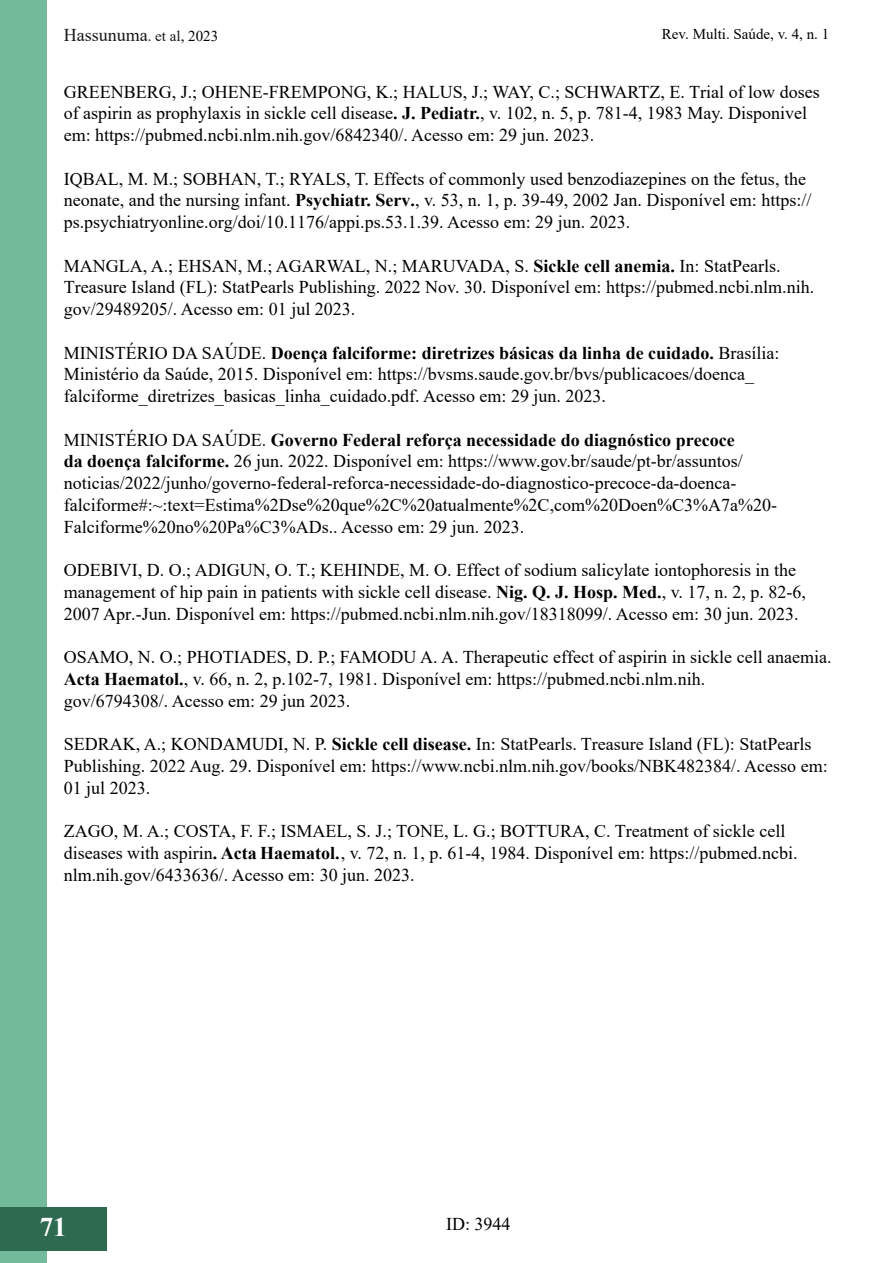
<style>
.page{position:relative;width:893px;height:1263px;background:#fff}
.page>*{position:absolute;margin:0;border:0;box-sizing:border-box;transform-origin:0 0}
.t1{font:700 27px "Times New Roman";color:#fff}
.t2{font:18px/21.8px "Times New Roman";color:#000}
.t3{font:18px "Times New Roman";color:#181717}
.t4{font:15px "Times New Roman";color:#000}
.s1{font-size:15px}
.s2{font-size:15px;color:#000}
.s3{font-weight:700}
</style>
<div class="page">
<div style="left:0;top:0;width:47px;height:1262px;background:#73ba9b"></div>
<div style="left:0;top:1207px;width:106px;height:43px;background:#2d6a4f"></div>
<p class="t3" style="left:64px;top:22px;width:156px">Hassunuma<span class="s1">. et al</span><span class="s2">, 2023</span></p>
<p class="t4" style="left:662px;top:23px;width:169px">Rev. Multi. Saúde, v. 4, n. 1</p>
<p class="t2" style="left:64px;top:80px;width:757px">GREENBERG, J.; OHENE-FREMPONG, K.; HALUS, J.; WAY, C.; SCHWARTZ, E. Trial of low doses of aspirin as prophylaxis in sickle cell disease<span class="s3">. J. Pediatr.</span>, v. 102, n. 5, p. 781-4, 1983 May. Disponivel em: https://pubmed.ncbi.nlm.nih.gov/6842340/. Acesso em: 29 jun. 2023.</p>
<p class="t2" style="left:64px;top:167px;width:749px">IQBAL, M. M.; SOBHAN, T.; RYALS, T. Effects of commonly used benzodiazepines on the fetus, the neonate, and the nursing infant. <span class="s3">Psychiatr. Serv.</span>, v. 53, n. 1, p. 39-49, 2002 Jan. Disponível em: https:// ps.psychiatryonline.org/doi/10.1176/appi.ps.53.1.39. Acesso em: 29 jun. 2023.</p>
<p class="t2" style="left:64px;top:254px;width:752px">MANGLA, A.; EHSAN, M.; AGARWAL, N.; MARUVADA, S. <span class="s3">Sickle cell anemia.</span> In: StatPearls.<br>Treasure Island (FL): StatPearls Publishing. 2022 Nov. 30. Disponível em: https://pubmed.ncbi.nlm.nih. gov/29489205/. Acesso em: 01 jul 2023.</p>
<p class="t2" style="left:64px;top:341px;width:717px">MINISTÉRIO DA SAÚDE. <span class="s3">Doença falciforme: diretrizes básicas da linha de cuidado.</span> Brasília:<br>Ministério da Saúde, 2015. Disponível em: https://bvsms.saude.gov.br/bvs/publicacoes/doenca_ falciforme_diretrizes_basicas_linha_cuidado.pdf. Acesso em: 29 jun. 2023.</p>
<p class="t2" style="left:64px;top:428px;width:715px">MINISTÉRIO DA SAÚDE. <span class="s3">Governo Federal reforça necessidade do diagnóstico precoce<br>da doença falciforme.</span> 26 jun. 2022. Disponível em: https://www.gov.br/saude/pt-br/assuntos/ noticias/2022/junho/governo-federal-reforca-necessidade-do-diagnostico-precoce-da-doenca&shy;falciforme#:~:text=Estima%2Dse%20que%2C%20atualmente%2C,com%20Doen%C3%A7a%20- Falciforme%20no%20Pa%C3%ADs.. Acesso em: 29 jun. 2023.</p>
<p class="t2" style="left:64px;top:559px;width:744px">ODEBIVI, D. O.; ADIGUN, O. T.; KEHINDE, M. O. Effect of sodium salicylate iontophoresis in the management of hip pain in patients with sickle cell disease. <span class="s3">Nig. Q. J. Hosp. Med.</span>, v. 17, n. 2, p. 82-6,<br>2007 Apr.-Jun. Disponível em: https://pubmed.ncbi.nlm.nih.gov/18318099/. Acesso em: 30 jun. 2023.</p>
<p class="t2" style="left:64px;top:646px;width:769px">OSAMO, N. O.; PHOTIADES, D. P.; FAMODU A. A. Therapeutic effect of aspirin in sickle cell anaemia.<br><span class="s3">Acta Haematol.</span>, v. 66, n. 2, p.102-7, 1981. Disponível em: https://pubmed.ncbi.nlm.nih.<br>gov/6794308/. Acesso em: 29 jun 2023.</p>
<p class="t2" style="left:64px;top:732px;width:765px">SEDRAK, A.; KONDAMUDI, N. P. <span class="s3">Sickle cell disease.</span> In: StatPearls. Treasure Island (FL): StatPearls<br>Publishing. 2022 Aug. 29. Disponível em: https://www.ncbi.nlm.nih.gov/books/NBK482384/. Acesso em:<br>01 jul 2023.</p>
<p class="t2" style="left:64px;top:819px;width:735px">ZAGO, M. A.; COSTA, F. F.; ISMAEL, S. J.; TONE, L. G.; BOTTURA, C. Treatment of sickle cell diseases with aspirin<span class="s3">. Acta Haematol.</span>, v. 72, n. 1, p. 61-4, 1984. Disponível em: https://pubmed.ncbi. nlm.nih.gov/6433636/. Acesso em: 30 jun. 2023.</p>
<h1 class="t1" style="left:40px;top:1207px;width:28px">71</h1>
<p class="t2" style="left:446px;top:1213px;width:66px">ID: 3944</p>
</div>
